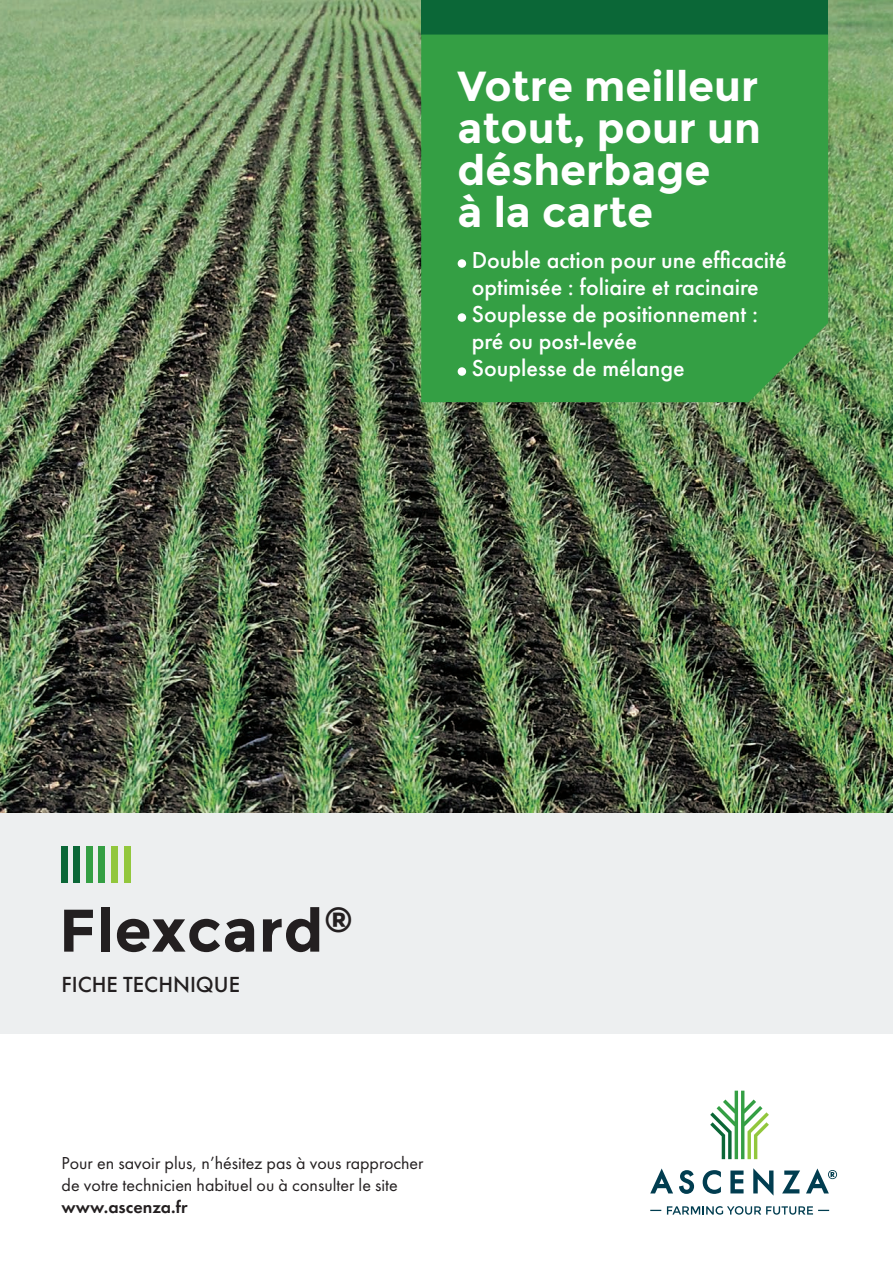
<style>
.page{position:relative;width:893px;height:1263px;background:#fff}
.page>*{position:absolute;margin:0;border:0;box-sizing:border-box;transform-origin:0 0}
.t1{font:700 60px "Montserrat";letter-spacing:.01em;color:#231f20}
.t2{font:700 42px/42px "Montserrat";color:#fff}
.t3{font:500 24px/27px "Futura PT";color:#fff}
.t4{font:500 22.65px "Futura PT";color:#231f20}
.t5{font:18px/21.6px "Futura PT";color:#231f20}
.t6{font:600 18px "Futura PT";color:#231f20}
</style>
<div class="page">
<img style="left:0;top:0;width:893px;height:813px">
<div style="left:421px;top:0;width:407px;height:35px;background:#0b6737"></div>
<svg style="left:421px;top:35px;width:407px;height:367px;background:#359e44"></svg>
<div style="left:0;top:813px;width:893px;height:221px;background:#edeff0"></div>
<div style="left:62px;top:846px;width:6px;height:36px;background:#0b6737"></div>
<div style="left:74px;top:846px;width:6px;height:36px;background:#0b6737"></div>
<div style="left:86px;top:846px;width:7px;height:36px;background:#349f44"></div>
<div style="left:99px;top:846px;width:6px;height:36px;background:#349f44"></div>
<div style="left:111px;top:846px;width:7px;height:36px;background:#92c73d"></div>
<div style="left:124px;top:846px;width:6px;height:36px;background:#92c73d"></div>
<div style="left:458px;top:259px;width:8px;height:9px;background:#fff;border-radius:50%"></div>
<div style="left:458px;top:313px;width:8px;height:9px;background:#fff;border-radius:50%"></div>
<div style="left:458px;top:367px;width:8px;height:9px;background:#fff;border-radius:50%"></div>
<svg style="left:679px;top:1170px;width:15px;height:24px"></svg>
<svg style="left:703px;top:1170px;width:18px;height:24px"></svg>
<svg style="left:730px;top:1170px;width:13px;height:23px"></svg>
<svg style="left:753px;top:1168px;width:20px;height:27px"></svg>
<svg style="left:782px;top:1170px;width:18px;height:23px"></svg>
<svg style="left:650px;top:1168px;width:23px;height:25px"></svg>
<svg style="left:710px;top:1091px;width:59px;height:68px"></svg>
<svg style="left:806px;top:1168px;width:31px;height:25px"></svg>
<svg style="left:667px;top:1206px;width:162px;height:9px"></svg>
<p class="t2" style="left:458px;top:65px;width:305px">Votre meilleur atout, pour un désherbage<br>à la carte</p>
<p class="t3" style="left:472px;top:246px;width:316px">Double action pour une efficacité optimisée : foliaire et racinaire</p>
<p class="t3" style="left:472px;top:300px;width:288px">Souplesse de positionnement : pré ou post-levée</p>
<p class="t3" style="left:472px;top:354px;width:215px">Souplesse de mélange</p>
<p class="t1" style="left:59px;top:895px;width:295px">Flexcard<sup>®</sup></p>
<p class="t4" style="left:62px;top:971px;width:180px">FICHE TECHNIQUE</p>
<p class="t5" style="left:62px;top:1152px;width:363px">Pour en savoir plus, n’hésitez pas à vous rapprocher de votre technicien habituel ou à consulter le site</p>
<p class="t6" style="left:62px;top:1195px;width:127px">www.ascenza.fr</p>
</div>
